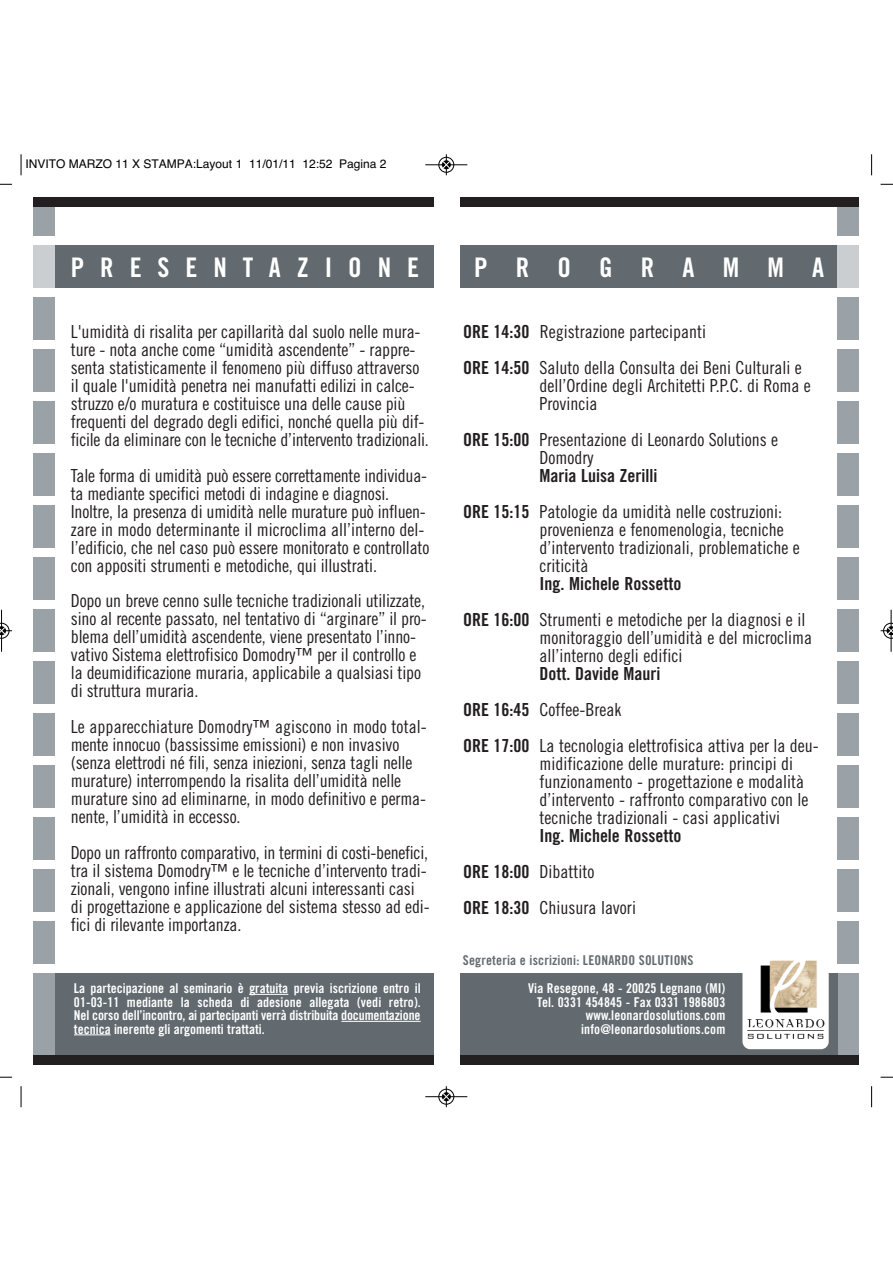
<style>
.page{position:relative;width:893px;height:1263px;background:#fff}
.page>*{position:absolute;margin:0;border:0;box-sizing:border-box;transform-origin:0 0}
.t1{font:27px "Trade Gothic Bold Cond Twenty";letter-spacing:.59em;color:#fff}
.t2{font:27px "Trade Gothic Bold Cond Twenty";letter-spacing:1.045em;color:#fff}
.t3{font:18px/18px "Trade Gothic Cond Eighteen";letter-spacing:-.01em;color:#231f20}
.t4{font:18px "Trade Gothic Bold Cond Twenty";color:#231f20}
.t5{font:13.5px/13.5px "Trade Gothic Bold Cond Twenty";letter-spacing:.01em;color:#fff;text-align:justify}
.t6{font:13.5px "Trade Gothic Bold Cond Twenty";letter-spacing:.015em;color:#626a6f}
.t7{font:12px "Helvetica";color:#000}
.s1{font-family:"Trade Gothic Bold Cond Twenty"}
</style>
<div class="page">
<div style="left:42px;top:238px;width:811px;height:50px;background:#626a6f"></div>
<div style="left:837px;top:197px;width:22px;height:867px;background:#9aa2a7"></div>
<div style="left:837px;top:245px;width:22px;height:44px;background:#caced1"></div>
<div style="left:826px;top:912px;width:61px;height:9px;background:#fff"></div>
<div style="left:826px;top:860px;width:61px;height:9px;background:#fff"></div>
<div style="left:826px;top:808px;width:61px;height:9px;background:#fff"></div>
<div style="left:826px;top:756px;width:61px;height:9px;background:#fff"></div>
<div style="left:826px;top:704px;width:61px;height:9px;background:#fff"></div>
<div style="left:826px;top:652px;width:61px;height:9px;background:#fff"></div>
<div style="left:826px;top:600px;width:61px;height:9px;background:#fff"></div>
<div style="left:826px;top:496px;width:61px;height:9px;background:#fff"></div>
<div style="left:826px;top:340px;width:61px;height:9px;background:#fff"></div>
<div style="left:34px;top:197px;width:21px;height:867px;background:#9aa2a7"></div>
<div style="left:34px;top:245px;width:21px;height:44px;background:#caced1"></div>
<div style="left:34px;top:197px;width:825px;height:10px;background:#231f20"></div>
<div style="left:6px;top:340px;width:59px;height:9px;background:#fff"></div>
<div style="left:6px;top:444px;width:59px;height:9px;background:#fff"></div>
<div style="left:826px;top:444px;width:61px;height:9px;background:#fff"></div>
<div style="left:6px;top:496px;width:59px;height:9px;background:#fff"></div>
<div style="left:6px;top:548px;width:59px;height:9px;background:#fff"></div>
<div style="left:6px;top:600px;width:59px;height:9px;background:#fff"></div>
<div style="left:6px;top:652px;width:59px;height:9px;background:#fff"></div>
<div style="left:6px;top:704px;width:59px;height:9px;background:#fff"></div>
<div style="left:6px;top:756px;width:59px;height:9px;background:#fff"></div>
<div style="left:6px;top:808px;width:59px;height:9px;background:#fff"></div>
<div style="left:6px;top:860px;width:59px;height:9px;background:#fff"></div>
<div style="left:6px;top:912px;width:59px;height:9px;background:#fff"></div>
<div style="left:826px;top:548px;width:61px;height:9px;background:#fff"></div>
<div style="left:1px;top:236px;width:891px;height:9px;background:#fff"></div>
<div style="left:55px;top:973px;width:782px;height:83px;background:#626a6f"></div>
<hr style="left:249px;top:994px;width:39px;height:1px;background:#fff">
<hr style="left:341px;top:1021px;width:80px;height:1px;background:#fff">
<hr style="left:74px;top:1035px;width:37px;height:1px;background:#fff">
<div style="left:34px;top:1055px;width:825px;height:9px;background:#231f20"></div>
<div style="left:826px;top:392px;width:61px;height:9px;background:#fff"></div>
<div style="left:6px;top:392px;width:59px;height:9px;background:#fff"></div>
<div style="left:6px;top:965px;width:886px;height:8px;background:#fff"></div>
<div style="left:0;top:288px;width:880px;height:9px;background:#fff"></div>
<div style="left:434px;top:184px;width:25px;height:893px;background:#fff"></div>
<div style="left:742px;top:947px;width:87px;height:102px;background:#fff;border-radius:8px"></div>
<img style="left:747px;top:960px;width:77px;height:79px">
<svg style="left:21px;top:154px;width:1px;height:21px"></svg>
<svg style="left:0;top:184px;width:12px;height:1px"></svg>
<svg style="left:871px;top:154px;width:1px;height:21px"></svg>
<svg style="left:880px;top:184px;width:13px;height:1px"></svg>
<svg style="left:21px;top:1086px;width:1px;height:21px"></svg>
<svg style="left:0;top:1077px;width:12px;height:1px"></svg>
<svg style="left:871px;top:1086px;width:1px;height:21px"></svg>
<svg style="left:880px;top:1077px;width:13px;height:1px"></svg>
<div style="left:438px;top:157px;width:16px;height:16px;border:1px solid #fff;border-radius:50%"></div>
<hr style="left:425px;top:165px;width:42px;height:1px;background:#000">
<div style="left:439px;top:157px;width:15px;height:15px;border:1px solid #000;border-radius:50%"></div>
<svg style="left:442px;top:154px;width:8px;height:21px"></svg>
<div style="left:438px;top:1089px;width:16px;height:16px;border:1px solid #fff;border-radius:50%"></div>
<hr style="left:425px;top:1096px;width:42px;height:1px;background:#000">
<div style="left:439px;top:1089px;width:15px;height:15px;border:1px solid #000;border-radius:50%"></div>
<svg style="left:442px;top:1086px;width:8px;height:21px"></svg>
<hr style="left:1px;top:610px;width:1px;height:42px;background:#000">
<svg style="left:0;top:623px;width:12px;height:16px"></svg>
<hr style="left:891px;top:610px;width:1px;height:42px;background:#000">
<svg style="left:880px;top:623px;width:13px;height:16px"></svg>
<p class="t7" style="left:26px;top:159px;width:362px">INVITO MARZO 11 X STAMPA:Layout 1 11/01/11 12:52 Pagina 2</p>
<h1 class="t1" style="left:71px;top:258px;width:350px">PRESENTAZIONE</h1>
<h1 class="t2" style="left:474px;top:258px;width:351px">PROGRAMMA</h1>
<p class="t3" style="left:71px;top:324px;width:359px">L'umidità di risalita per capillarità dal suolo nelle mura&shy;ture - nota anche come “umidità ascendente” - rappre&shy;senta statisticamente il fenomeno più diffuso attraverso il quale l'umidità penetra nei manufatti edilizi in calce&shy;struzzo e/o muratura e costituisce una delle cause più frequenti del degrado degli edifici, nonché quella più dif&shy;ficile da eliminare con le tecniche d’intervento tradizionali.</p>
<p class="t3" style="left:71px;top:468px;width:360px">Tale forma di umidità può essere correttamente individua&shy;ta mediante specifici metodi di indagine e diagnosi.<br>Inoltre, la presenza di umidità nelle murature può influen&shy;zare in modo determinante il microclima all’interno del&shy;l’edificio, che nel caso può essere monitorato e controllato con appositi strumenti e metodiche, qui illustrati.</p>
<p class="t3" style="left:71px;top:594px;width:357px">Dopo un breve cenno sulle tecniche tradizionali utilizzate, sino al recente passato, nel tentativo di “arginare” il pro&shy;blema dell’umidità ascendente, viene presentato l’inno&shy;vativo Sistema elettrofisico Domodry™ per il controllo e la deumidificazione muraria, applicabile a qualsiasi tipo di struttura muraria.</p>
<p class="t3" style="left:71px;top:719px;width:357px">Le apparecchiature Domodry™ agiscono in modo total&shy;mente innocuo (bassissime emissioni) e non invasivo (senza elettrodi né fili, senza iniezioni, senza tagli nelle murature) interrompendo la risalita dell’umidità nelle murature sino ad eliminarne, in modo definitivo e perma&shy;nente, l’umidità in eccesso.</p>
<p class="t3" style="left:71px;top:845px;width:360px">Dopo un raffronto comparativo, in termini di costi-benefici, tra il sistema Domodry™ e le tecniche d’intervento tradi&shy;zionali, vengono infine illustrati alcuni interessanti casi di progettazione e applicazione del sistema stesso ad edi&shy;fici di rilevante importanza.</p>
<p class="t5" style="left:74px;top:983px;width:348px">La partecipazione al seminario è gratuita previa iscrizione entro il 01-03-11 mediante la scheda di adesione allegata (vedi retro).<br>Nel corso dell’incontro, ai partecipanti verrà distribuita documentazione tecnica inerente gli argomenti trattati.</p>
<p class="t3" style="left:463px;top:315px;width:340px;line-height:36px"><span class="s1">ORE 14:30</span> Registrazione partecipanti<br><span class="s1">ORE 14:50</span> Saluto della Consulta dei Beni Culturali e</p>
<p class="t3" style="left:540px;top:378px;width:273px">dell’Ordine degli Architetti P.P.C. di Roma e<br>Provincia</p>
<p class="t3" style="left:540px;top:432px;width:240px;text-indent:-77px"><span class="s1">ORE 15:00</span> Presentazione di Leonardo Solutions e<br>Domodry</p>
<p class="t4" style="left:540px;top:469px;width:119px">Maria Luisa Zerilli</p>
<p class="t3" style="left:540px;top:504px;width:262px;text-indent:-77px"><span class="s1">ORE 15:15</span> Patologie da umidità nelle costruzioni: provenienza e fenomenologia, tecniche d’intervento tradizionali, problematiche e criticità</p>
<p class="t4" style="left:540px;top:577px;width:143px">Ing. Michele Rossetto</p>
<p class="t3" style="left:540px;top:612px;width:274px;text-indent:-77px"><span class="s1">ORE 16:00</span> Strumenti e metodiche per la diagnosi e il monitoraggio dell’umidità e del microclima all’interno degli edifici</p>
<p class="t4" style="left:540px;top:667px;width:122px">Dott. Davide Mauri</p>
<p class="t3" style="left:463px;top:693px;width:357px;line-height:36px"><span class="s1">ORE 16:45</span> Coffee-Break<br><span class="s1">ORE 17:00</span> La tecnologia elettrofisica attiva per la deu-</p>
<p class="t3" style="left:540px;top:756px;width:270px">midificazione delle murature: principi di funzionamento - progettazione e modalità d’intervento - raffronto comparativo con le tecniche tradizionali - casi applicativi</p>
<p class="t4" style="left:540px;top:829px;width:143px">Ing. Michele Rossetto</p>
<p class="t3" style="left:463px;top:855px;width:174px;line-height:36px"><span class="s1">ORE 18:00</span> Dibattito<br><span class="s1">ORE 18:30</span> Chiusura lavori</p>
<p class="t6" style="left:463px;top:955px;width:232px">Segreteria e iscrizioni: LEONARDO SOLUTIONS</p>
<p class="t5" style="left:528px;top:983px;width:199px;text-align:right">Via Resegone, 48 - 20025 Legnano (MI)<br>Tel. 0331 454845 - Fax 0331 1986803 www.leonardosolutions.com info@leonardosolutions.com</p>
</div>
